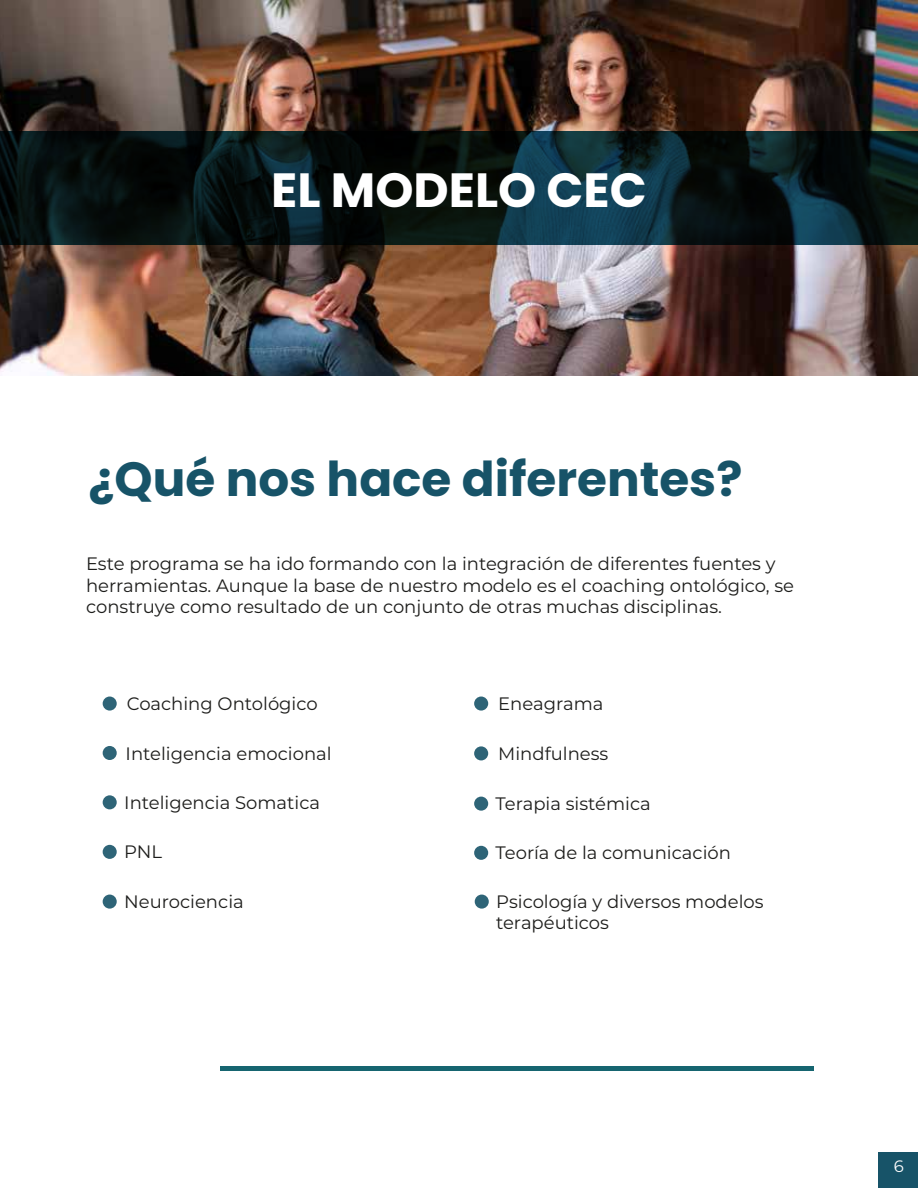
<style>
.page{position:relative;width:918px;height:1188px;background:#fff}
.page>*{position:absolute;margin:0;border:0;box-sizing:border-box;transform-origin:0 0}
.t1{font:700 48px "Poppins";color:#175368}
.t2{font:700 48px "Poppins";color:#fff}
.t3{font:18px/21.6px "Montserrat";color:#1d1d1b}
.t4{font:16.5px "Montserrat";color:#fff}
</style>
<div class="page">
<div style="left:220px;top:1066px;width:594px;height:5px;background:#166570"></div>
<div style="left:103px;top:697px;width:14px;height:14px;background:#2e6477;border-radius:7px"></div>
<div style="left:103px;top:746px;width:14px;height:14px;background:#2e6477;border-radius:7px"></div>
<div style="left:103px;top:795px;width:14px;height:14px;background:#2e6477;border-radius:7px"></div>
<div style="left:103px;top:845px;width:14px;height:14px;background:#2e6477;border-radius:7px"></div>
<div style="left:103px;top:895px;width:14px;height:14px;background:#2e6477;border-radius:7px"></div>
<div style="left:474px;top:697px;width:14px;height:14px;background:#2e6477;border-radius:50%"></div>
<div style="left:474px;top:746px;width:14px;height:14px;background:#2e6477;border-radius:7px"></div>
<div style="left:474px;top:797px;width:14px;height:14px;background:#2e6477;border-radius:50%"></div>
<div style="left:474px;top:846px;width:14px;height:14px;background:#2e6477;border-radius:50%"></div>
<div style="left:475px;top:895px;width:14px;height:14px;background:#2e6477;border-radius:7px"></div>
<div style="left:878px;top:1152px;width:40px;height:36px;background:#175368"></div>
<img style="left:0;top:0;width:918px;height:376px">
<svg style="left:0;top:131px;width:918px;height:114px;background:#081a1d"></svg>
<h1 class="t2" style="left:271px;top:162px;width:377px">EL MODELO CEC</h1>
<h1 class="t1" style="left:89px;top:451px;width:655px">¿Qué nos hace diferentes?</h1>
<p class="t3" style="left:86px;top:552px;width:710px">Este programa se ha ido formando con la integración de diferentes fuentes y herramientas. Aunque la base de nuestro modelo es el coaching ontológico, se construye como resultado de un conjunto de otras muchas disciplinas.</p>
<p class="t3" style="left:127px;top:692px;width:192px">Coaching Ontológico</p>
<p class="t3" style="left:126px;top:742px;width:208px">Inteligencia emocional</p>
<p class="t3" style="left:124px;top:791px;width:197px">Inteligencia Somatica</p>
<p class="t3" style="left:124px;top:840px;width:39px">PNL</p>
<p class="t3" style="left:124px;top:890px;width:121px">Neurociencia</p>
<p class="t3" style="left:498px;top:692px;width:107px">Eneagrama</p>
<p class="t3" style="left:498px;top:742px;width:112px">Mindfulness</p>
<p class="t3" style="left:496px;top:792px;width:157px">Terapia sistémica</p>
<p class="t3" style="left:496px;top:842px;width:237px">Teoría de la comunicación</p>
<p class="t3" style="left:496px;top:890px;width:269px;line-height:21px">Psicología y diversos modelos terapéuticos</p>
<p class="t4" style="left:894px;top:1155px;width:12px">6</p>
</div>
